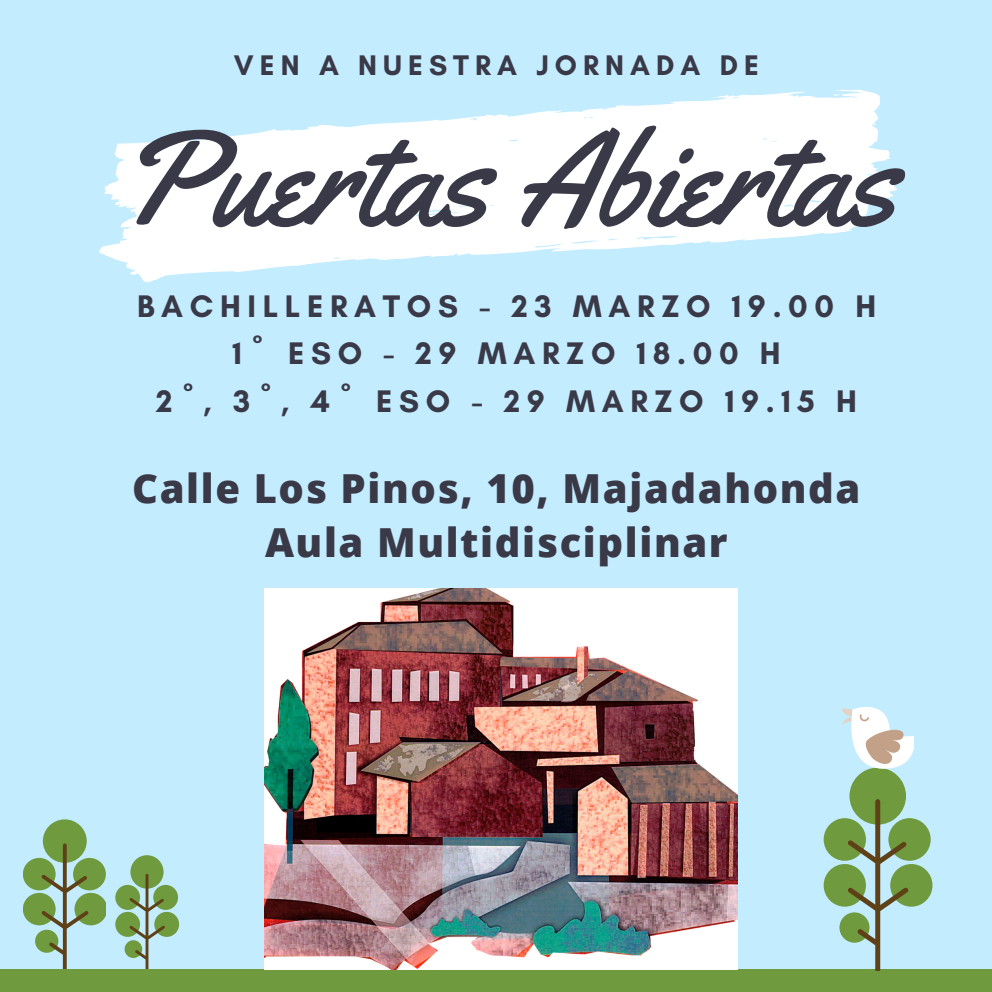
<style>
.page{position:relative;width:992px;height:992px;background:#c3ecff}
.page>*{position:absolute;margin:0;border:0;box-sizing:border-box;transform-origin:0 0}
.t1{font:134.75px "Yellowtail";color:#3a3947}
.t2{font:800 40px/54.5px "Open Sans";letter-spacing:.04em;color:#3a3947;text-align:center}
.t3{font:700 31.75px/47.5px "Glacial Indifference";letter-spacing:.21em;color:#3a3947;text-align:center}
.t4{font:700 29px "Glacial Indifference";letter-spacing:.21em;color:#3a3947}
</style>
<div class="page">
<svg style="left:99px;top:89px;width:798px;height:194px;fill:#fff"></svg>
<div style="left:153px;top:885px;width:25px;height:25px;background:#6f9a3d;border-radius:50%"></div>
<div style="left:130px;top:855px;width:34px;height:34px;background:#6f9a3d;border-radius:50%"></div>
<div style="left:116px;top:885px;width:24px;height:25px;background:#6f9a3d;border-radius:50%"></div>
<div style="left:154px;top:912px;width:25px;height:25px;background:#6f9a3d;border-radius:50%"></div>
<div style="left:116px;top:912px;width:24px;height:25px;background:#6f9a3d;border-radius:50%"></div>
<div style="left:125px;top:940px;width:17px;height:18px;background:#6f9a3d;border-radius:50%"></div>
<svg style="left:129px;top:874px;width:36px;height:95px"></svg>
<div style="left:43px;top:819px;width:44px;height:44px;background:#6f9a3d;border-radius:50%"></div>
<div style="left:23px;top:858px;width:33px;height:32px;background:#6f9a3d;border-radius:50%"></div>
<div style="left:23px;top:893px;width:33px;height:32px;background:#6f9a3d;border-radius:50%"></div>
<div style="left:35px;top:930px;width:23px;height:23px;background:#6f9a3d;border-radius:50%"></div>
<svg style="left:41px;top:843px;width:65px;height:126px"></svg>
<div style="left:0;top:969px;width:992px;height:23px;background:#6f9a3d"></div>
<div style="left:888px;top:818px;width:43px;height:43px;background:#6f9a3d;border-radius:50%"></div>
<div style="left:849px;top:768px;width:57px;height:57px;background:#6f9a3d;border-radius:50%"></div>
<div style="left:824px;top:818px;width:42px;height:43px;background:#6f9a3d;border-radius:50%"></div>
<div style="left:890px;top:864px;width:42px;height:43px;background:#6f9a3d;border-radius:50%"></div>
<div style="left:824px;top:864px;width:42px;height:43px;background:#6f9a3d;border-radius:50%"></div>
<div style="left:839px;top:912px;width:30px;height:31px;background:#6f9a3d;border-radius:50%"></div>
<svg style="left:847px;top:799px;width:61px;height:172px"></svg>
<svg style="left:842px;top:707px;width:71px;height:62px"></svg>
<img style="left:265px;top:588px;width:473px;height:381px">
<p class="t4" style="left:234px;top:48px;width:527px">VEN A NUESTRA JORNADA DE</p>
<p class="t1" style="left:115px;top:94px;width:783px">Puertas Abiertas</p>
<p class="t3" style="left:137px;top:282px;width:740px">BACHILLERATOS - 23 MARZO 19.00 H<br>1º ESO - 29 MARZO 18.00 H<br>2º, 3º, 4º ESO - 29 MARZO 19.15 H</p>
<p class="t2" style="left:132px;top:460px;width:730px">Calle Los Pinos, 10, Majadahonda<br>Aula Multidisciplinar</p>
</div>
